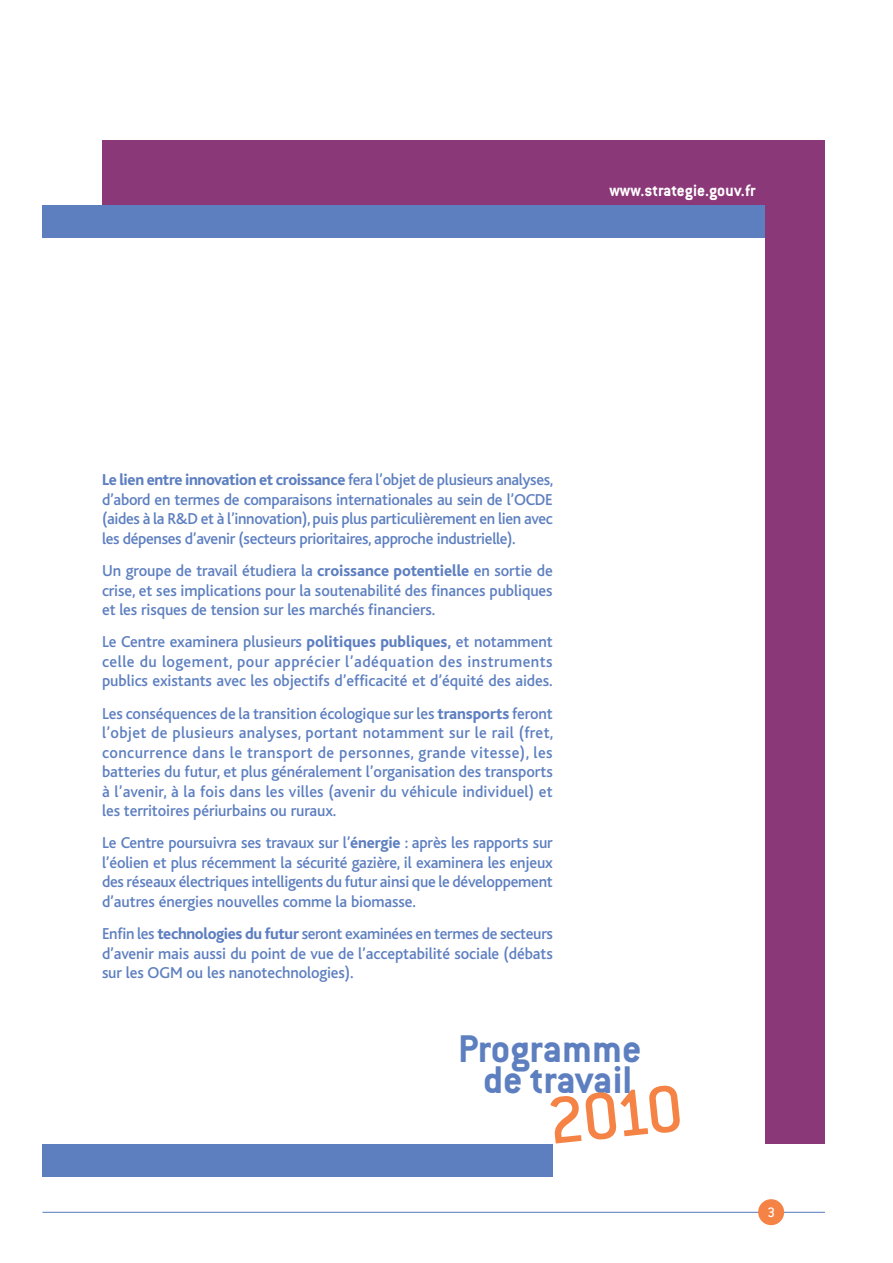
<style>
.page{position:relative;width:893px;height:1263px;background:#fff}
.page>*{position:absolute;margin:0;border:0;box-sizing:border-box;transform-origin:0 0}
.t1{font:500 72.15px "Conduit ITC";color:#f58345}
.t2{font:700 42.45px/31.3px "Conduit ITC";color:#5d7fc0;text-align:center}
.t3{font:700 18px "Conduit ITC";letter-spacing:.005em;color:#fff}
.t4{font:500 16.5px/19.5px "Bliss";letter-spacing:-.005em;color:#5d7fc0;text-align:justify}
.t5{font:500 15px "Conduit ITC";color:#fff}
.s1{font-weight:800}
</style>
<div class="page">
<div style="left:102px;top:140px;width:723px;height:1004px;background:#8b3878"></div>
<div style="left:43px;top:206px;width:722px;height:965px;background:#fff"></div>
<hr style="left:43px;top:1212px;width:782px;height:1px;background:#5d7fc0">
<div style="left:758px;top:1199px;width:26px;height:26px;background:#f58345;border-radius:50%"></div>
<div style="left:43px;top:206px;width:722px;height:32px;background:#5d7fc0"></div>
<div style="left:43px;top:1144px;width:510px;height:32px;background:#5d7fc0"></div>
<p class="t3" style="left:609px;top:184px;width:148px">www.strategie.gouv.fr</p>
<p class="t4" style="left:102px;top:472px;width:453px"><span class="s1">Le lien entre innovation et croissance</span> fera l’objet de plusieurs analyses, d’abord en termes de comparaisons internationales au sein de l’OCDE (aides à la R&amp;D et à l’innovation), puis plus particulièrement en lien avec les dépenses d’avenir (secteurs prioritaires, approche industrielle).</p>
<p class="t4" style="left:102px;top:562px;width:452px">Un groupe de travail étudiera la <span class="s1">croissance potentielle</span> en sortie de crise, et ses implications pour la soutenabilité des finances publiques et les risques de tension sur les marchés financiers.</p>
<p class="t4" style="left:102px;top:634px;width:452px">Le Centre examinera plusieurs <span class="s1">politiques publiques,</span> et notamment celle du logement, pour apprécier l’adéquation des instruments publics existants avec les objectifs d’efficacité et d’équité des aides.</p>
<p class="t4" style="left:102px;top:705px;width:453px">Les conséquences de la transition écologique sur les <span class="s1">transports</span> feront l’objet de plusieurs analyses, portant notamment sur le rail (fret, concurrence dans le transport de personnes, grande vitesse), les batteries du futur, et plus généralement l’organisation des transports à l’avenir, à la fois dans les villes (avenir du véhicule individuel) et les territoires périurbains ou ruraux.</p>
<p class="t4" style="left:102px;top:835px;width:452px">Le Centre poursuivra ses travaux sur l’<span class="s1">énergie</span> : après les rapports sur l’éolien et plus récemment la sécurité gazière, il examinera les enjeux des réseaux électriques intelligents du futur ainsi que le développement d’autres énergies nouvelles comme la biomasse.</p>
<p class="t4" style="left:102px;top:925px;width:452px">Enfin les <span class="s1">technologies du futur</span> seront examinées en termes de secteurs d’avenir mais aussi du point de vue de l’acceptabilité sociale (débats sur les OGM ou les nanotechnologies).</p>
<h2 class="t2" style="left:458px;top:1037px;width:185px">Programme de travail</h2>
<h1 class="t1" style="left:546px;top:1098px;width:137px;rotate:-6deg">2010</h1>
<p class="t5" style="left:767px;top:1208px;width:9px">3</p>
</div>
